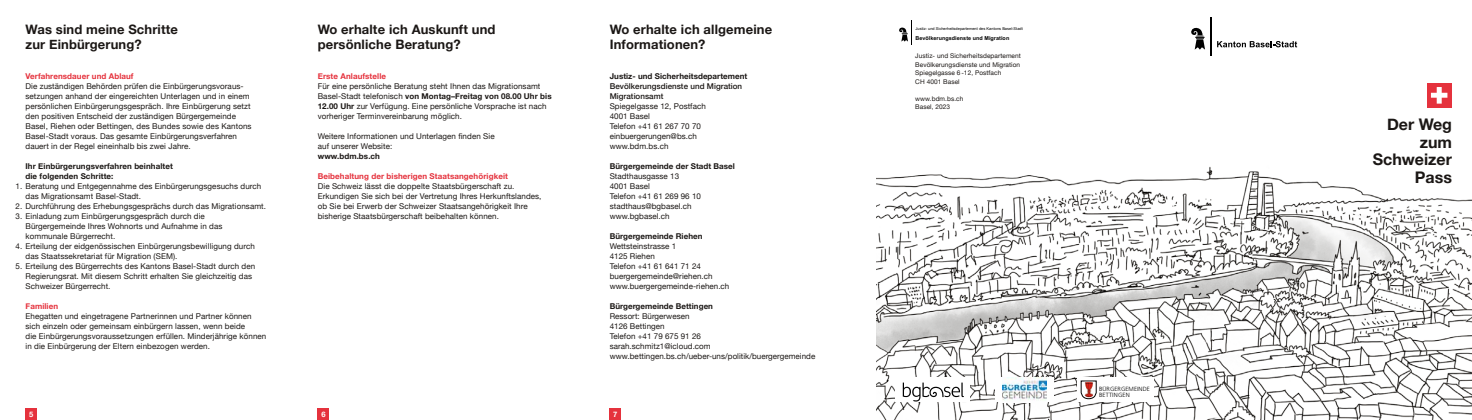
<style>
.page{position:relative;width:1472px;height:420px;background:#fff}
.page>*{position:absolute;margin:0;border:0;box-sizing:border-box;transform-origin:0 0}
.t1{font:700 16px/17.4px "Helvetica Neue";color:#1b1715;text-align:right}
.t2{font:700 13px/15.5px "Helvetica Neue";letter-spacing:.01em;color:#1b1715}
.t3{font:8px/10px "Helvetica Neue";letter-spacing:.01em;color:#1b1715}
.t4{font:700 8px/10px "Helvetica Neue";letter-spacing:.005em;color:#1b1715}
.t5{font:700 8px "Helvetica Neue";letter-spacing:.01em;color:#e5323d}
.t6{font:500 8px/10px "Helvetica Neue";letter-spacing:.005em;color:#1b1715}
.t7{font:700 7.5px "Helvetica Neue";color:#fff}
.t8{font:6.5px/8.5px "Helvetica Neue";letter-spacing:.01em;color:#1b1715}
.t9{font:300 6.1px/6.1px "Frutiger";letter-spacing:.01em;color:#000}
.t10{font:700 5.4px "Arial";letter-spacing:.01em;color:#000}
.t11{font:4px "Arial";letter-spacing:.005em;color:#000}
.s1{font-weight:700}
</style>
<div class="page">
<img style="left:876px;top:17px;width:595px;height:403px">
<div style="left:318px;top:408px;width:11px;height:12px;background:#e5323d"></div>
<div style="left:26px;top:408px;width:11px;height:12px;background:#e5323d"></div>
<div style="left:609px;top:408px;width:12px;height:12px;background:#e5323d"></div>
<svg style="left:899px;top:21px;width:13px;height:24px"></svg>
<svg style="left:1217px;top:41px;width:80px;height:6px"></svg>
<svg style="left:1191px;top:28px;width:14px;height:22px"></svg>
<hr style="left:1210px;top:17px;width:1px;height:38px;background:#000">
<div style="left:1426px;top:83px;width:25px;height:25px;background:#e5323d"></div>
<svg style="left:1430px;top:87px;width:17px;height:17px"></svg>
<div style="left:1076px;top:377px;width:77px;height:25px;background:#fff"></div>
<svg style="left:1080px;top:380px;width:16px;height:18px"></svg>
<img style="left:1084px;top:381px;width:9px;height:16px">
<div style="left:995px;top:377px;width:58px;height:25px;background:#fff"></div>
<img style="left:1002px;top:377px;width:44px;height:23px">
<div style="left:895px;top:377px;width:75px;height:25px;background:#fff"></div>
<svg style="left:902px;top:382px;width:61px;height:19px"></svg>
<h2 class="t2" style="left:26px;top:22px;width:154px">Was sind meine Schritte zur Einbürgerung?</h2>
<p class="t5" style="left:26px;top:70px;width:110px">Verfahrensdauer und Ablauf</p>
<p class="t3" style="left:26px;top:81px;width:227px">Die zuständigen Behörden prüfen die Einbürgerungsvoraus&shy;setzungen anhand der eingereichten Unterlagen und in einem persönlichen Einbürgerungsgespräch. Ihre Einbürgerung setzt den positiven Entscheid der zuständigen Bürgergemeinde Basel, Riehen oder Bettingen, des Bundes sowie des Kantons Basel-Stadt voraus. Das gesamte Einbürgerungsverfahren dauert in der Regel eineinhalb bis zwei Jahre.</p>
<p class="t4" style="left:26px;top:161px;width:149px">Ihr Einbürgerungsverfahren beinhaltet die folgenden Schritte:</p>
<p class="t3" style="left:26px;top:181px;width:237px;text-indent:-10px">1. Beratung und Entgegennahme des Einbürgerungsgesuchs durch das Migrationsamt Basel-Stadt.</p>
<p class="t3" style="left:16px;top:201px;width:252px">2. Durchführung des Erhebungsgesprächs durch das Migrationsamt.</p>
<p class="t3" style="left:26px;top:211px;width:198px;text-indent:-10px">3. Einladung zum Einbürgerungsgespräch durch die<br>Bürgergemeinde Ihres Wohnorts und Aufnahme in das kommunale Bürgerrecht.</p>
<p class="t3" style="left:26px;top:241px;width:231px;text-indent:-10px">4. Erteilung der eidgenössischen Einbürgerungsbewilligung durch das Staatssekretariat für Migration (SEM).</p>
<p class="t3" style="left:26px;top:261px;width:231px;text-indent:-10px">5. Erteilung des Bürgerrechts des Kantons Basel-Stadt durch den<br>Regierungsrat. Mit diesem Schritt erhalten Sie gleichzeitig das<br>Schweizer Bürgerrecht.</p>
<p class="t5" style="left:26px;top:300px;width:34px">Familien</p>
<p class="t3" style="left:26px;top:311px;width:242px">Ehegatten und eingetragene Partnerinnen und Partner können sich einzeln oder gemeinsam einbürgern lassen, wenn beide<br>die Einbürgerungsvoraussetzungen erfüllen. Minderjährige können in die Einbürgerung der Eltern einbezogen werden.</p>
<h2 class="t2" style="left:318px;top:22px;width:179px">Wo erhalte ich Auskunft und persönliche Beratung?</h2>
<p class="t5" style="left:318px;top:70px;width:70px">Erste Anlaufstelle</p>
<p class="t3" style="left:318px;top:81px;width:235px">Für eine persönliche Beratung steht Ihnen das Migrationsamt Basel-Stadt telefonisch <span class="s1">von Montag–Freitag von 08.00 Uhr bis 12.00 Uhr</span> zur Verfügung. Eine persönliche Vorsprache ist nach vorheriger Terminvereinbarung möglich.</p>
<p class="t3" style="left:318px;top:131px;width:178px">Weitere Informationen und Unterlagen finden Sie auf unserer Website:</p>
<p class="t4" style="left:318px;top:151px;width:64px">www.bdm.bs.ch</p>
<p class="t5" style="left:318px;top:170px;width:192px">Beibehaltung der bisherigen Staatsangehörigkeit</p>
<p class="t3" style="left:318px;top:181px;width:225px">Die Schweiz lässt die doppelte Staatsbürgerschaft zu.<br>Erkundigen Sie sich bei der Vertretung Ihres Herkunftslandes, ob Sie bei Erwerb der Schweizer Staatsangehörigkeit Ihre bisherige Staatsbürgerschaft beibehalten können.</p>
<h2 class="t2" style="left:609px;top:22px;width:164px">Wo erhalte ich allgemeine<br>Informationen?</h2>
<p class="t4" style="left:609px;top:71px;width:139px">Justiz- und Sicherheitsdepartement</p>
<p class="t6" style="left:609px;top:80px;width:134px">Bevölkerungsdienste und Migration<br>Migrationsamt</p>
<p class="t3" style="left:609px;top:101px;width:98px">Spiegelgasse 12, Postfach<br>4001 Basel<br>Telefon +41 61 267 70 70 einbuergerungen@bs.ch www.bdm.bs.ch</p>
<p class="t4" style="left:609px;top:161px;width:127px">Bürgergemeinde der Stadt Basel</p>
<p class="t3" style="left:609px;top:171px;width:93px">Stadthausgasse 13<br>4001 Basel<br>Telefon +41 61 269 96 10 stadthaus@bgbasel.ch www.bgbasel.ch</p>
<p class="t4" style="left:609px;top:231px;width:94px">Bürgergemeinde Riehen</p>
<p class="t3" style="left:609px;top:241px;width:121px">Wettsteinstrasse 1<br>4125 Riehen<br>Telefon +41 61 641 71 24 buergergemeinde@riehen.ch www.buergergemeinde-riehen.ch</p>
<p class="t4" style="left:609px;top:301px;width:105px">Bürgergemeinde Bettingen</p>
<p class="t3" style="left:609px;top:311px;width:207px">Ressort: Bürgerwesen<br>4126 Bettingen<br>Telefon +41 79 675 91 26<br>sarah.schmitz1@icloud.com www.bettingen.bs.ch/ueber-uns/politik/buergergemeinde</p>
<p class="t7" style="left:29px;top:408px;width:6px">5</p>
<p class="t7" style="left:321px;top:408px;width:6px">6</p>
<p class="t7" style="left:613px;top:408px;width:6px">7</p>
<p class="t11" style="left:915px;top:26px;width:109px">Justiz- und Sicherheitsdepartement des Kantons Basel-Stadt</p>
<p class="t10" style="left:915px;top:35px;width:95px">Bevölkerungsdienste und Migration</p>
<p class="t8" style="left:915px;top:52px;width:107px">Justiz- und Sicherheitsdepartement<br>Bevölkerungsdienste und Migration<br>Spiegelgasse 6 -12, Postfach<br>CH 4001 Basel</p>
<p class="t8" style="left:915px;top:95px;width:50px">www.bdm.bs.ch<br>Basel, 2023</p>
<p class="t9" style="left:1099px;top:386px;width:52px">BÜRGERGEMEINDE<br>BETTINGEN</p>
<h1 class="t1" style="left:1372px;top:116px;width:81px">Der Weg zum<br>Schweizer<br>Pass</h1>
</div>
